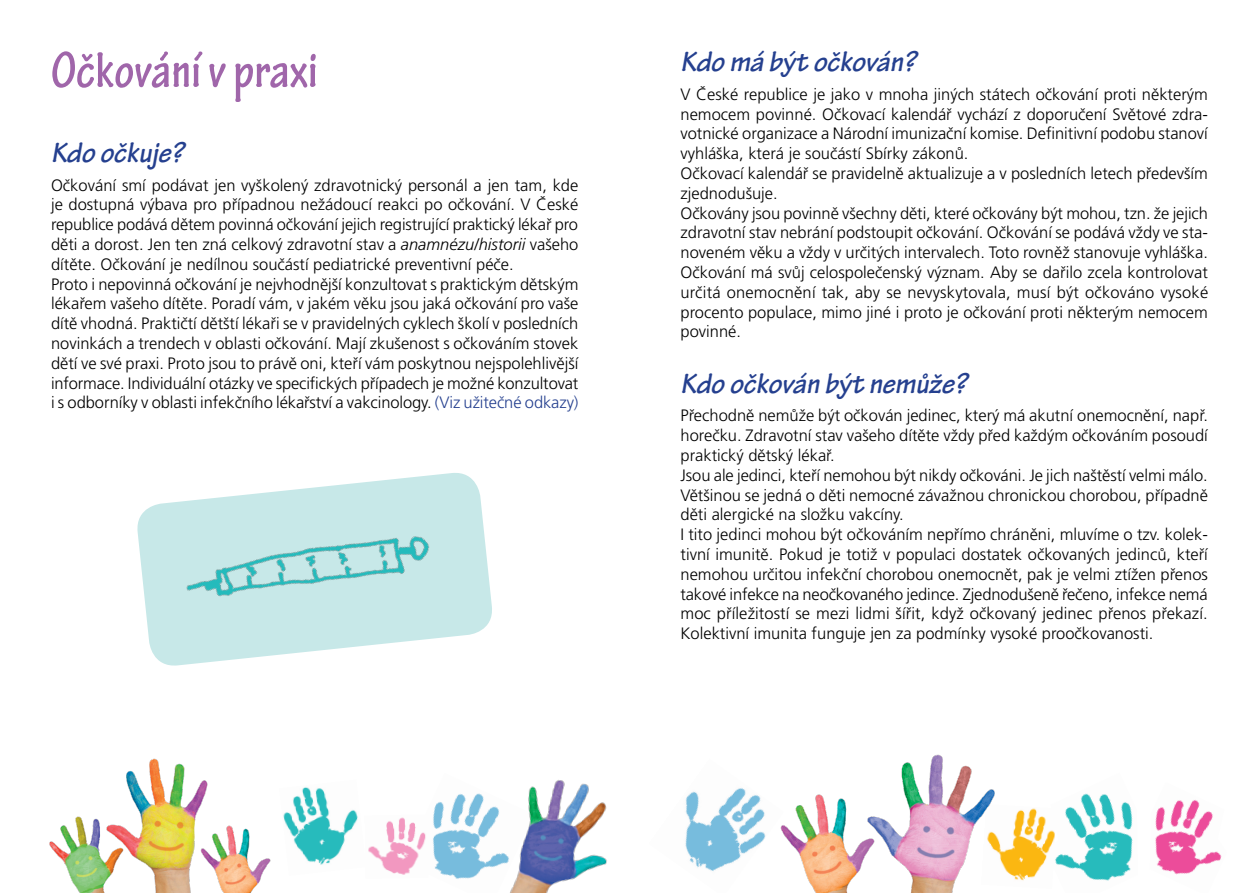
<style>
.page{position:relative;width:1259px;height:893px;background:#fff}
.page>*{position:absolute;margin:0;border:0;box-sizing:border-box;transform-origin:0 0}
.t1{font:700 condensed 52.5px "Tekton Pro";letter-spacing:-.005em;color:#a066aa}
.t2{font:italic 700 30px "Tekton Pro";color:#25408f}
.t3{font:300 16.5px/19.8px "Frutiger CE";color:#000}
.s1{font-style:italic}
.s2{color:#25408f}
</style>
<div class="page">
<svg style="left:137px;top:473px;width:355px;height:193px;fill:#c7e8e8"></svg>
<img style="left:181px;top:473px;width:263px;height:193px">
<img style="left:1056px;top:793px;width:77px;height:88px">
<img style="left:1155px;top:799px;width:67px;height:76px">
<img style="left:283px;top:787px;width:75px;height:78px">
<img style="left:685px;top:788px;width:81px;height:84px">
<img style="left:999px;top:808px;width:57px;height:73px">
<img style="left:433px;top:793px;width:64px;height:86px">
<img style="left:368px;top:817px;width:58px;height:58px">
<img style="left:49px;top:758px;width:222px;height:135px">
<img style="left:497px;top:780px;width:110px;height:113px">
<img style="left:780px;top:754px;width:219px;height:139px">
<h1 class="t1" style="left:51px;top:40px;width:268px">Očkování v praxi</h1>
<h2 class="t2" style="left:51px;top:135px;width:134px">Kdo očkuje?</h2>
<p class="t3" style="left:51px;top:175px;width:529px">Očkování smí podávat jen vyškolený zdravotnický personál a jen tam, kde je dostupná výbava pro případnou nežádoucí reakci po očkování. V České republice podává dětem povinná očkování jejich registrující praktický lékař pro děti a dorost. Jen ten zná celkový zdravotní stav a <span class="s1">anamnézu/historii</span> vašeho dítěte. Očkování je nedílnou součástí pediatrické preventivní péče.<br>Proto i nepovinná očkování je nejvhodnější konzultovat s praktickým dětským lékařem vašeho dítěte. Poradí vám, v jakém věku jsou jaká očkování pro vaše dítě vhodná. Praktičtí dětští lékaři se v pravidelných cyklech školí v posledních novinkách a trendech v oblasti očkování. Mají zkušenost s očkováním stovek dětí ve své praxi. Proto jsou to právě oni, kteří vám poskytnou nejspolehlivější informace. Individuální otázky ve specifických případech je možné konzultovat i s odborníky v oblasti infekčního lékařství a vakcinology. <span class="s2">(Viz užitečné odkazy)</span></p>
<h2 class="t2" style="left:680px;top:44px;width:237px">Kdo má být očkován?</h2>
<p class="t3" style="left:680px;top:84px;width:529px">V České republice je jako v mnoha jiných státech očkování proti některým nemocem povinné. Očkovací kalendář vychází z doporučení Světové zdra&shy;votnické organizace a Národní imunizační komise. Definitivní podobu stanoví vyhláška, která je součástí Sbírky zákonů.<br>Očkovací kalendář se pravidelně aktualizuje a v posledních letech především zjednodušuje.<br>Očkovány jsou povinně všechny děti, které očkovány být mohou, tzn. že jejich zdravotní stav nebrání podstoupit očkování. Očkování se podává vždy ve sta&shy;noveném věku a vždy v určitých intervalech. Toto rovněž stanovuje vyhláška.<br>Očkování má svůj celospolečenský význam. Aby se dařilo zcela kontrolovat určitá onemocnění tak, aby se nevyskytovala, musí být očkováno vysoké procento populace, mimo jiné i proto je očkování proti některým nemocem povinné.</p>
<h2 class="t2" style="left:680px;top:366px;width:288px">Kdo očkován být nemůže?</h2>
<p class="t3" style="left:680px;top:406px;width:529px">Přechodně nemůže být očkován jedinec, který má akutní onemocnění, např. horečku. Zdravotní stav vašeho dítěte vždy před každým očkováním posoudí praktický dětský lékař.<br>Jsou ale jedinci, kteří nemohou být nikdy očkováni. Je jich naštěstí velmi málo.<br>Většinou se jedná o děti nemocné závažnou chronickou chorobou, případně děti alergické na složku vakcíny.<br>I tito jedinci mohou být očkováním nepřímo chráněni, mluvíme o tzv. kolek&shy;tivní imunitě. Pokud je totiž v populaci dostatek očkovaných jedinců, kteří nemohou určitou infekční chorobou onemocnět, pak je velmi ztížen přenos takové infekce na neočkovaného jedince. Zjednodušeně řečeno, infekce nemá moc příležitostí se mezi lidmi šířit, když očkovaný jedinec přenos překazí.<br>Kolektivní imunita funguje jen za podmínky vysoké proočkovanosti.</p>
</div>
